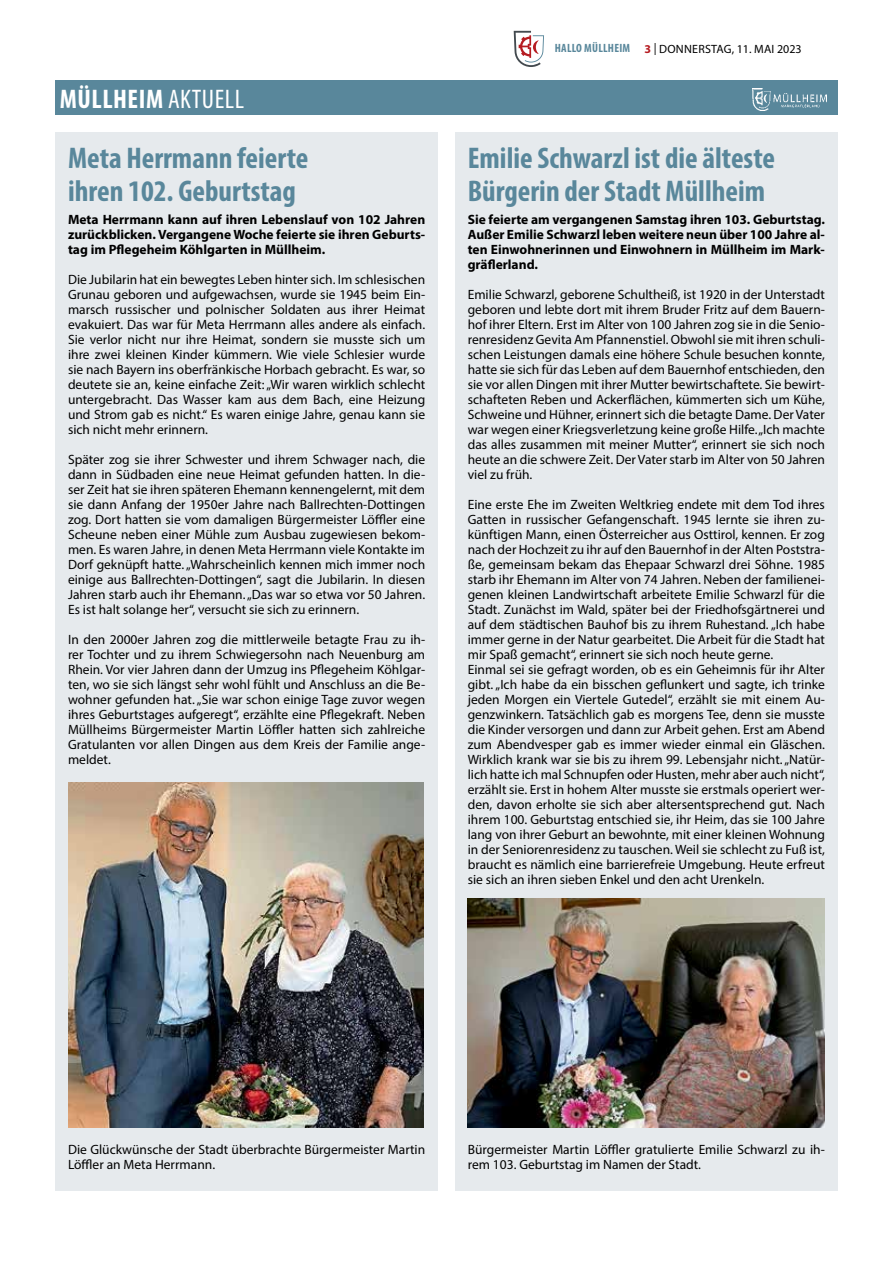
<style>
.page{position:relative;width:893px;height:1263px;background:#fff}
.page>*{position:absolute;margin:0;border:0;box-sizing:border-box;transform-origin:0 0}
.t1{font:700 condensed 30px/33px "Myriad Pro";color:#59879b}
.t2{font:700 condensed 27px "Myriad Pro";letter-spacing:.02em;color:#fff}
.t3{font:13.5px/15px "Myriad Pro";color:#000;text-align:justify}
.t4{font:700 13.5px/15px "Myriad Pro";color:#000;text-align:justify}
.t5{font:12px "Myriad Pro";letter-spacing:.02em;color:#000}
.t6{font:700 condensed 12px "Myriad Pro";letter-spacing:.02em;color:#59879b}
.s1{font-weight:400}
.s2{font-weight:700;color:#b61d22}
</style>
<div class="page">
<svg style="left:514px;top:31px;width:30px;height:36px"></svg>
<div style="left:55px;top:132px;width:383px;height:1059px;background:#e6eaed"></div>
<div style="left:55px;top:81px;width:783px;height:34px;background:#59879b"></div>
<img style="left:752px;top:89px;width:74px;height:21px">
<img style="left:68px;top:782px;width:355px;height:346px">
<div style="left:455px;top:132px;width:383px;height:1059px;background:#e6eaed"></div>
<img style="left:468px;top:899px;width:357px;height:229px">
<h2 class="t2" style="left:60px;top:82px;width:186px">MÜLLHEIM <span class="s1">AKTUELL</span></h2>
<h1 class="t1" style="left:68px;top:140px;width:242px">Meta Herrmann feierte ihren 102. Geburtstag</h1>
<p class="t4" style="left:68px;top:212px;width:359px">Meta Herrmann kann auf ihren Lebenslauf von 102 Jahren zurückblicken. Vergangene Woche feierte sie ihren Geburts&shy;tag im Pflegeheim Köhlgarten in Müllheim.</p>
<p class="t3" style="left:68px;top:272px;width:359px">Die Jubilarin hat ein bewegtes Leben hinter sich. I m schlesischen Grunau geboren und aufgewachsen, wurde sie 1945 beim Ein&shy;marsch russischer und polnischer Soldaten aus ihrer Heimat evakuiert. Das war für Meta Herrmann alles andere als einfach.<br>Sie verlor nicht nur ihre Heimat, sondern sie musste sich um ihre zwei kleinen Kinder kümmern. Wie viele Schlesier wurde sie nach Bayern ins oberfränkische Horbach gebracht. Es war, so deutete sie an, keine einfache Zeit: „Wir waren wirklich schlecht untergebracht. Das Wasser kam aus dem Bach, eine Heizung und Strom gab es nicht.“ Es waren einige Jahre, genau kann sie sich nicht mehr erinnern.</p>
<p class="t3" style="left:68px;top:452px;width:359px">Später zog sie ihrer Schwester und ihrem Schwager nach, die dann in Südbaden eine neue Heimat gefunden hatten. I n die&shy;ser Zeit hat sie ihren späteren Ehemann kennengelernt, mit dem sie dann Anfang der 1950er Jahre nach Ballrechten-Dottingen zog. Dort hatten sie vom damaligen Bürgermeister Löffler eine Scheune neben einer Mühle zum Ausbau zugewiesen bekom&shy;men. Es waren Jahre, in denen Meta Herrmann viele Kontakte im Dorf geknüpft hatte. „Wahrscheinlich kennen mich immer noch einige aus Ballrechten-Dottingen“, sagt die Jubilarin. I n diesen Jahren starb auch ihr Ehemann. „Das war so etwa vor 50 Jahren.<br>Es ist halt solange her“, versucht sie sich zu erinnern.</p>
<p class="t3" style="left:68px;top:632px;width:359px">I n den 2000er Jahren zog die mittlerweile betagte Frau zu ih&shy;rer Tochter und zu ihrem Schwiegersohn nach Neuenburg am Rhein. Vor vier Jahren dann der Umzug ins Pflegeheim Köhlgar&shy;ten, wo sie sich längst sehr wohl fühlt und Anschluss an die Be&shy;wohner gefunden hat. „Sie war schon einige Tage zuvor wegen ihres Geburtstages aufgeregt“, erzählte eine Pflegekraft. Neben Müllheims Bürgermeister Martin Löffler hatten sich zahlreiche Gratulanten vor allen Dingen aus dem Kreis der Familie ange&shy;meldet.</p>
<p class="t6" style="left:555px;top:40px;width:76px">Hallo Müllheim</p>
<p class="t5" style="left:644px;top:42px;width:159px"><span class="s2">3</span> | Donnerstag, 11. Mai 2023</p>
<h1 class="t1" style="left:468px;top:140px;width:309px">Emilie Schwarzl ist die älteste<br>Bürgerin der Stadt Müllheim</h1>
<p class="t4" style="left:468px;top:212px;width:359px">Sie feierte am vergangenen Samstag ihren 103. Geburtstag.<br>Außer Emilie Schwarzl leben weitere neun über 100 Jahre al&shy;ten Einwohnerinnen und Einwohnern in Müllheim im Mark&shy;gräflerland.</p>
<p class="t3" style="left:468px;top:287px;width:359px">Emilie Schwarzl, geborene Schultheiß, ist 1920 in der Unterstadt geboren und lebte dort mit ihrem Bruder Fritz auf dem Bauern&shy;hof ihrer Eltern. Erst im Alter von 100 Jahren zog sie in die Senio&shy;renresidenz Gevita Am Pfannenstiel. Obwohl sie mit ihren schuli&shy;schen Leistungen damals eine höhere Schule besuchen konnte, hatte sie sich für das Leben auf dem Bauernhof entschieden, den sie vor allen Dingen mit ihrer Mutter bewirtschaftete. Sie bewirt&shy;schafteten Reben und Ackerflächen, kümmerten sich um Kühe, Schweine und Hühner, erinnert sich die betagte Dame. Der Vater war wegen einer Kriegsverletzung keine große Hilfe. „Ich machte das alles zusammen mit meiner Mutter“, erinnert sie sich noch heute an die schwere Zeit. Der Vater starb im Alter von 50 Jahren viel zu früh.</p>
<p class="t3" style="left:468px;top:497px;width:359px;text-align:left">Eine erste Ehe im Zweiten Weltkrieg endete mit dem Tod ihres Gatten in russischer Gefangenschaft. 1945 lernte sie ihren zu&shy;künftigen Mann, einen Österreicher aus Osttirol, kennen. Er zog nach der Hochzeit zu ihr auf den Bauernhof in der Alten Poststra&shy;ße, gemeinsam bekam das Ehepaar Schwarzl drei Söhne. 1985 starb ihr Ehemann im Alter von 74 Jahren. Neben der familienei&shy;genen kleinen Landwirtschaft arbeitete Emilie Schwarzl für die Stadt. Zunächst im Wald, später bei der Friedhofsgärtnerei und auf dem städtischen Bauhof bis zu ihrem Ruhestand. „Ich habe immer gerne in der Natur gearbeitet. Die Arbeit für die Stadt hat mir Spaß gemacht“, erinnert sie sich noch heute gerne.<br>Einmal sei sie gefragt worden, ob es ein Geheimnis für ihr Alter gibt. „Ich habe da ein bisschen geflunkert und sagte, ich trinke jeden Morgen ein Viertele Gutedel“, erzählt sie mit einem Au&shy;genzwinkern. Tatsächlich gab es morgens Tee, denn sie musste die Kinder versorgen und dann zur Arbeit gehen. Erst am Abend zum Abendvesper gab es immer wieder einmal ein Gläschen.<br>Wirklich krank war sie bis zu ihrem 99. Lebensjahr nicht. „Natür&shy;lich hatte ich mal Schnupfen oder Husten, mehr aber auch nicht“, erzählt sie. Erst in hohem Alter musste sie erstmals operiert wer&shy;den, davon erholte sie sich aber altersentsprechend gut. Nach ihrem 100. Geburtstag entschied sie, ihr Heim, das sie 100 Jahre lang von ihrer Geburt an bewohnte, mit einer kleinen Wohnung in der Seniorenresidenz zu tauschen. Weil sie schlecht zu Fuß ist, braucht es nämlich eine barrierefreie Umgebung. Heute erfreut sie sich an ihren sieben Enkel und den acht Urenkeln.</p>
<p class="t3" style="left:68px;top:1142px;width:359px">Die Glückwünsche der Stadt überbrachte Bürgermeister Martin<br>Löffler an Meta Herrmann.</p>
<p class="t3" style="left:468px;top:1142px;width:359px">Bürgermeister Martin Löffler gratulierte Emilie Schwarzl zu ih&shy;rem 103. Geburtstag im Namen der Stadt.</p>
</div>
